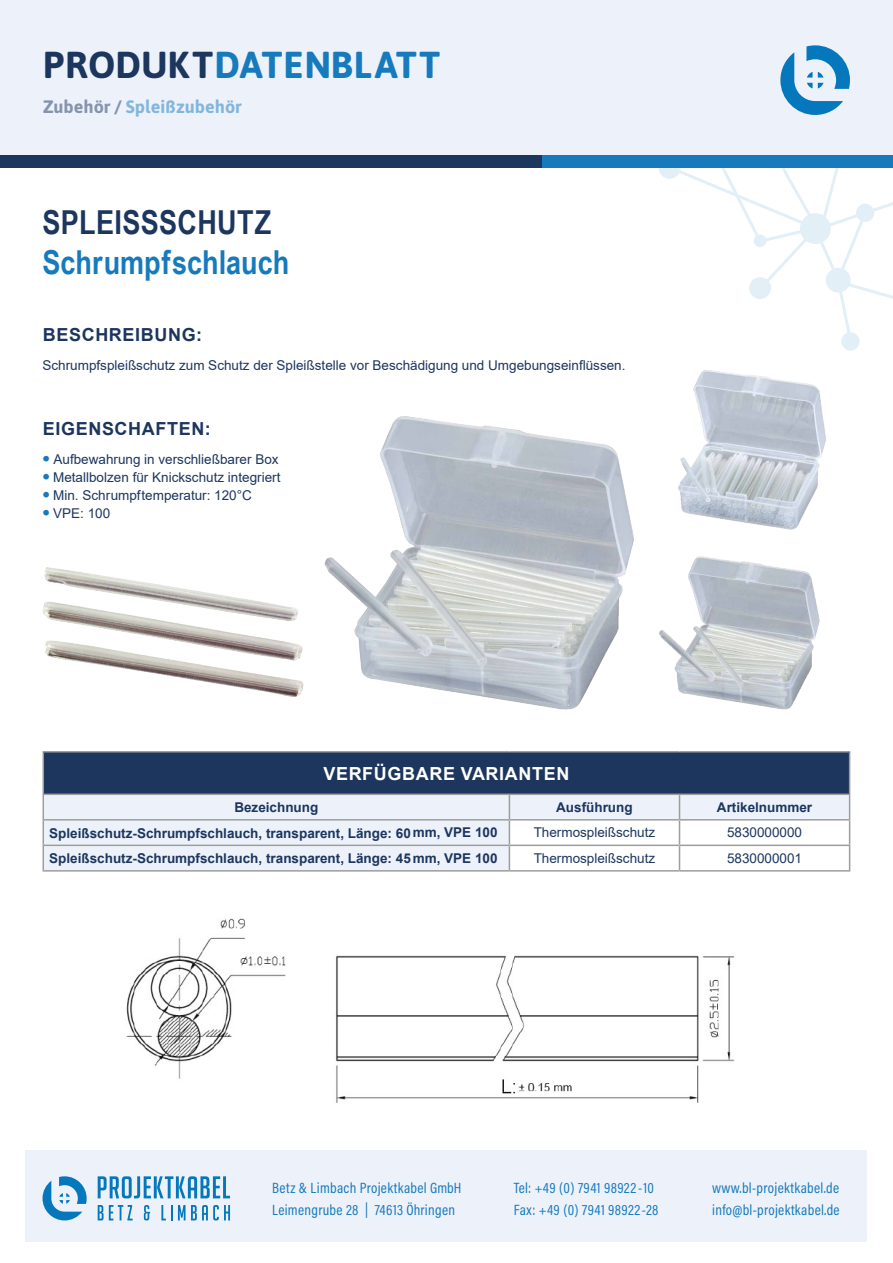
<style>
.page{position:relative;width:893px;height:1263px;background:#fff}
.page>*{position:absolute;margin:0;border:0;box-sizing:border-box;transform-origin:0 0}
.t1{font:700 37.5px "Asap";letter-spacing:.01em;color:#177abd}
.t2{font:700 33px "Arial Narrow";color:#177abd}
.t3{font:700 33px "Arial Narrow";letter-spacing:.01em;color:#1c365e}
.t4{font:700 18px "Arial";letter-spacing:.035em;color:#1c365e}
.t5{font:700 18px "Asap";color:#177abd}
.t6{font:700 18px "Arial";letter-spacing:.035em;color:#fff}
.t7{font:15px/22.5px "Acumin Pro Cond";letter-spacing:.02em;color:#177abd}
.t8{font:13.5px "Arial";color:#1c365e}
.t9{font:700 13.5px "Arial";color:#1c365e}
.s1{color:#1c365e}
.s2{font-family:"Asap";font-size:22.5px;color:#177abd}
</style>
<div class="page">
<div style="left:0;top:0;width:893px;height:165px;background:#edf2fa"></div>
<div style="left:26px;top:1150px;width:841px;height:92px;background:#edf2fa"></div>
<svg style="left:43px;top:1176px;width:44px;height:44px"></svg>
<svg style="left:98px;top:1176px;width:132px;height:22px"></svg>
<svg style="left:98px;top:1205px;width:35px;height:15px"></svg>
<svg style="left:144px;top:1205px;width:6px;height:15px"></svg>
<svg style="left:161px;top:1205px;width:11px;height:15px"></svg>
<svg style="left:178px;top:1205px;width:52px;height:15px"></svg>
<svg style="left:780px;top:45px;width:70px;height:70px"></svg>
<div style="left:0;top:155px;width:694px;height:13px;background:#1c365e"></div>
<div style="left:542px;top:155px;width:351px;height:13px;background:#177abd"></div>
<div style="left:843px;top:334px;width:15px;height:15px;background:#e3eff7;border-radius:50%"></div>
<div style="left:841px;top:332px;width:19px;height:19px;border:3px solid #177abd;border-radius:50%"></div>
<svg style="left:659px;top:168px;width:234px;height:176px"></svg>
<svg style="left:660px;top:158px;width:19px;height:20px"></svg>
<div style="left:659px;top:157px;width:22px;height:22px;border:2px solid #177abd;border-radius:50%"></div>
<img style="left:126px;top:918px;width:609px;height:185px">
<div style="left:43px;top:752px;width:807px;height:42px;background:#1c365e"></div>
<svg style="left:44px;top:795px;width:805px;height:75px;fill:#edf2fa"></svg>
<hr style="left:43px;top:751px;width:466px;height:1px;background:#9d9d9c">
<hr style="left:43px;top:752px;width:1px;height:41px;background:#9d9d9c">
<hr style="left:509px;top:751px;width:170px;height:1px;background:#9d9d9c">
<hr style="left:679px;top:751px;width:171px;height:1px;background:#9d9d9c">
<hr style="left:849px;top:752px;width:1px;height:41px;background:#9d9d9c">
<hr style="left:43px;top:793px;width:466px;height:2px;background:#9d9d9c">
<hr style="left:509px;top:793px;width:170px;height:2px;background:#9d9d9c">
<hr style="left:679px;top:793px;width:171px;height:2px;background:#9d9d9c">
<hr style="left:43px;top:819px;width:466px;height:1px;background:#9d9d9c">
<hr style="left:509px;top:819px;width:170px;height:1px;background:#9d9d9c">
<hr style="left:679px;top:819px;width:171px;height:1px;background:#9d9d9c">
<hr style="left:43px;top:844px;width:466px;height:2px;background:#9d9d9c">
<svg style="left:43px;top:795px;width:1px;height:75px"></svg>
<hr style="left:509px;top:844px;width:170px;height:2px;background:#9d9d9c">
<svg style="left:509px;top:795px;width:1px;height:75px"></svg>
<hr style="left:679px;top:844px;width:171px;height:2px;background:#9d9d9c">
<svg style="left:679px;top:795px;width:1px;height:75px"></svg>
<svg style="left:849px;top:795px;width:1px;height:75px"></svg>
<hr style="left:43px;top:870px;width:466px;height:1px;background:#9d9d9c">
<hr style="left:509px;top:870px;width:170px;height:1px;background:#9d9d9c">
<hr style="left:679px;top:870px;width:171px;height:1px;background:#9d9d9c">
<img style="left:324px;top:416px;width:310px;height:294px">
<img style="left:678px;top:370px;width:148px;height:160px">
<img style="left:659px;top:556px;width:161px;height:154px">
<img style="left:43px;top:567px;width:261px;height:130px">
<h1 class="t1" style="left:43px;top:38px;width:399px"><span class="s1">PRODUKT</span>DATENBLATT</h1>
<h3 class="t5" style="left:43px;top:93px;width:201px"><span class="s1">Zubehör /</span> Spleißzubehör</h3>
<h2 class="t3" style="left:43px;top:198px;width:230px">SPLEISSSCHUTZ</h2>
<h2 class="t2" style="left:43px;top:237px;width:248px">Schrumpfschlauch</h2>
<h3 class="t4" style="left:43px;top:322px;width:161px">BESCHREIBUNG:</h3>
<p class="t8" style="left:43px;top:356px;width:584px">Schrumpfspleißschutz zum Schutz der Spleißstelle vor Beschädigung und Umgebungseinflüssen.</p>
<h3 class="t4" style="left:43px;top:416px;width:169px">EIGENSCHAFTEN:</h3>
<p class="t8" style="left:43px;top:450px;width:238px"><span class="s2">•</span> Aufbewahrung in verschließbarer Box</p>
<p class="t8" style="left:43px;top:468px;width:239px"><span class="s2">•</span> Metallbolzen für Knickschutz integriert</p>
<p class="t8" style="left:43px;top:486px;width:211px"><span class="s2">•</span> Min. Schrumpftemperatur: 120°C</p>
<p class="t8" style="left:43px;top:504px;width:69px"><span class="s2">•</span> VPE: 100</p>
<h3 class="t6" style="left:323px;top:760px;width:248px">VERFÜGBARE VARIANTEN</h3>
<p class="t9" style="left:234px;top:798px;width:86px">Bezeichnung</p>
<p class="t9" style="left:556px;top:798px;width:78px">Ausführung</p>
<p class="t9" style="left:717px;top:798px;width:97px">Artikelnummer</p>
<p class="t9" style="left:49px;top:823px;width:450px">Spleißschutz-Schrumpfschlauch, transparent, Länge: 60mm, VPE 100</p>
<p class="t8" style="left:534px;top:823px;width:123px">Thermospleißschutz</p>
<p class="t8" style="left:727px;top:823px;width:77px">5830000000</p>
<p class="t9" style="left:49px;top:849px;width:450px">Spleißschutz-Schrumpfschlauch, transparent, Länge: 45mm, VPE 100</p>
<p class="t8" style="left:534px;top:849px;width:123px">Thermospleißschutz</p>
<p class="t8" style="left:727px;top:849px;width:77px">5830000001</p>
<p class="t7" style="left:514px;top:1176px;width:146px">Tel: +49 (0) 7941 98922-10<br>Fax: +49 (0) 7941 98922-28</p>
<p class="t7" style="left:272px;top:1176px;width:191px">Betz &amp; Limbach Projektkabel GmbH<br>Leimengrube 28 | 74613 Öhringen</p>
<p class="t7" style="left:712px;top:1176px;width:129px">www.bl-projektkabel.de info@bl-projektkabel.de</p>
</div>
